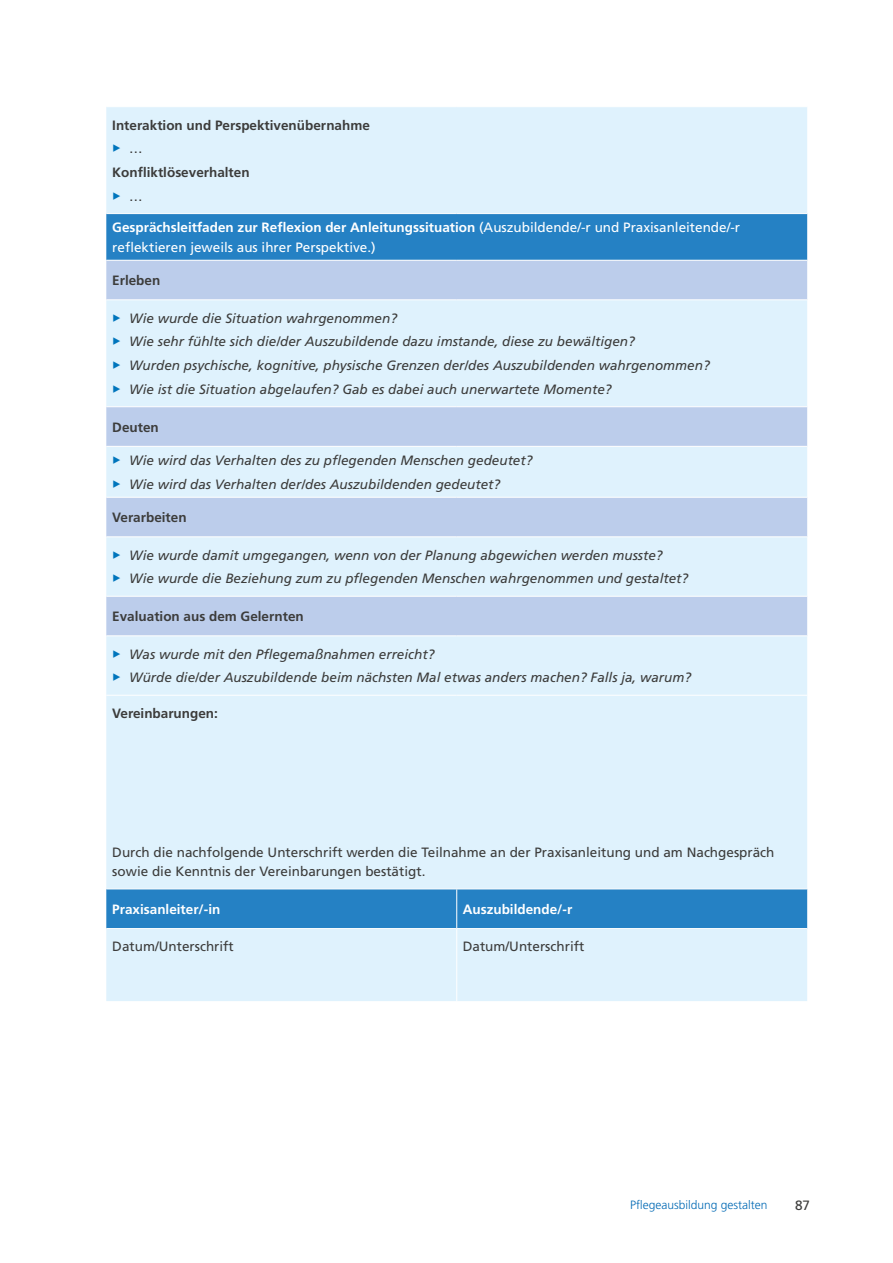
<style>
.page{position:relative;width:893px;height:1263px;background:#fff}
.page>*{position:absolute;margin:0;border:0;box-sizing:border-box;transform-origin:0 0}
.id251{font:italic 13.5px "Frutiger LT Std";color:#3c3c3b}
.id256{font:13.5px/19.5px "Frutiger LT Std";color:#3c3c3b}
.id259{font:13.5px/19.5px "Frutiger LT Std";color:#fff}
.id257{font:700 13.5px "Frutiger LT Std";color:#3c3c3b}
.id259-2{font:700 13.5px "Frutiger LT Std";color:#fff}
.id251-2{font:13.5px "Fago Pro";color:#0075bc}
.t1{font:300 12px "Frutiger LT Std";color:#0069b4}
.s1{font-family:"Frutiger LT Std";color:#3c3c3b}
.s2{font-weight:700}
.s3{font-family:"Fago Pro";font-style:normal;color:#0075bc}
</style>
<div class="page">
<div style="left:106px;top:107px;width:701px;height:894px;background:#dff2fd"></div>
<svg style="left:106px;top:214px;width:701px;height:714px;background:#b0d5ee"></svg>
<svg style="left:106px;top:261px;width:701px;height:374px;background:#d0e2f5"></svg>
<hr style="left:106px;top:213px;width:351px;height:1px;background:#fff">
<hr style="left:457px;top:213px;width:350px;height:1px;background:#fff">
<hr style="left:106px;top:260px;width:351px;height:1px;background:#fff">
<hr style="left:457px;top:260px;width:350px;height:1px;background:#fff">
<hr style="left:106px;top:299px;width:351px;height:1px;background:#fff">
<hr style="left:457px;top:299px;width:350px;height:1px;background:#fff">
<hr style="left:106px;top:406px;width:351px;height:1px;background:#fff">
<hr style="left:457px;top:406px;width:350px;height:1px;background:#fff">
<hr style="left:106px;top:446px;width:351px;height:1px;background:#fff">
<hr style="left:457px;top:446px;width:350px;height:1px;background:#fff">
<hr style="left:106px;top:497px;width:351px;height:1px;background:#fff">
<hr style="left:457px;top:497px;width:350px;height:1px;background:#fff">
<hr style="left:106px;top:536px;width:351px;height:1px;background:#fff">
<hr style="left:457px;top:536px;width:350px;height:1px;background:#fff">
<hr style="left:106px;top:596px;width:351px;height:1px;background:#fff">
<hr style="left:457px;top:596px;width:350px;height:1px;background:#fff">
<hr style="left:106px;top:635px;width:351px;height:1px;background:#fff">
<hr style="left:457px;top:635px;width:350px;height:1px;background:#fff">
<hr style="left:106px;top:695px;width:351px;height:1px;background:#fff">
<hr style="left:457px;top:695px;width:350px;height:1px;background:#fff">
<hr style="left:106px;top:888px;width:351px;height:1px;background:#fff">
<hr style="left:457px;top:888px;width:350px;height:1px;background:#fff">
<hr style="left:456px;top:889px;width:1px;height:39px;background:#fff">
<hr style="left:106px;top:928px;width:351px;height:1px;background:#fff">
<hr style="left:457px;top:928px;width:350px;height:1px;background:#fff">
<hr style="left:456px;top:929px;width:1px;height:72px;background:#fff">
<p class="id257" style="left:112px;top:117px;width:259px">Interaktion und Perspektivenübernahme</p>
<p class="id251-2" style="left:112px;top:140px;width:32px">▶ <span class="s1">…</span></p>
<p class="id257" style="left:112px;top:164px;width:139px">Konfliktlöseverhalten</p>
<p class="id251-2" style="left:112px;top:188px;width:32px">▶ <span class="s1">…</span></p>
<p class="id259" style="left:112px;top:218px;width:629px"><span class="s2">Gesprächsleitfaden zur Reflexion der Anleitungssituation</span> (Auszubildende/-r und Praxisanleitende/-r reflektieren jeweils aus ihrer Perspektive.)</p>
<p class="id257" style="left:112px;top:272px;width:50px">Erleben</p>
<p class="id251" style="left:112px;top:310px;width:286px"><span class="s3">▶</span> Wie wurde die Situation wahrgenommen?</p>
<p class="id251" style="left:112px;top:334px;width:524px"><span class="s3">▶</span> Wie sehr fühlte sich die/der Auszubildende dazu imstande, diese zu bewältigen?</p>
<p class="id251" style="left:112px;top:358px;width:599px"><span class="s3">▶</span> Wurden psychische, kognitive, physische Grenzen der/des Auszubildenden wahrgenommen?</p>
<p class="id251" style="left:112px;top:381px;width:501px"><span class="s3">▶</span> Wie ist die Situation abgelaufen? Gab es dabei auch unerwartete Momente?</p>
<p class="id257" style="left:112px;top:419px;width:48px">Deuten</p>
<p class="id251" style="left:112px;top:452px;width:422px"><span class="s3">▶</span> Wie wird das Verhalten des zu pflegenden Menschen gedeutet?</p>
<p class="id251" style="left:112px;top:476px;width:389px"><span class="s3">▶</span> Wie wird das Verhalten der/des Auszubildenden gedeutet?</p>
<p class="id257" style="left:112px;top:509px;width:76px">Verarbeiten</p>
<p class="id251" style="left:112px;top:547px;width:552px"><span class="s3">▶</span> Wie wurde damit umgegangen, wenn von der Planung abgewichen werden musste?</p>
<p class="id251" style="left:112px;top:571px;width:577px"><span class="s3">▶</span> Wie wurde die Beziehung zum zu pflegenden Menschen wahrgenommen und gestaltet?</p>
<p class="id257" style="left:112px;top:608px;width:193px">Evaluation aus dem Gelernten</p>
<p class="id251" style="left:112px;top:646px;width:324px"><span class="s3">▶</span> Was wurde mit den Pflegemaßnahmen erreicht?</p>
<p class="id251" style="left:112px;top:670px;width:580px"><span class="s3">▶</span> Würde die/der Auszubildende beim nächsten Mal etwas anders machen? Falls ja, warum?</p>
<p class="id257" style="left:112px;top:705px;width:107px">Vereinbarungen:</p>
<p class="id256" style="left:112px;top:842px;width:664px">Durch die nachfolgende Unterschrift werden die Teilnahme an der Praxisanleitung und am Nachgespräch sowie die Kenntnis der Vereinbarungen bestätigt.</p>
<p class="id259-2" style="left:112px;top:901px;width:110px">Praxisanleiter/-in</p>
<p class="id259-2" style="left:463px;top:901px;width:111px">Auszubildende/-r</p>
<p class="id256" style="left:112px;top:937px;width:123px">Datum/Unterschrift</p>
<p class="id256" style="left:463px;top:937px;width:123px">Datum/Unterschrift</p>
<p class="t1" style="left:630px;top:1198px;width:139px">Pflegeausbildung gestalten</p>
<p class="id256" style="left:795px;top:1195px;width:17px">87</p>
</div>
